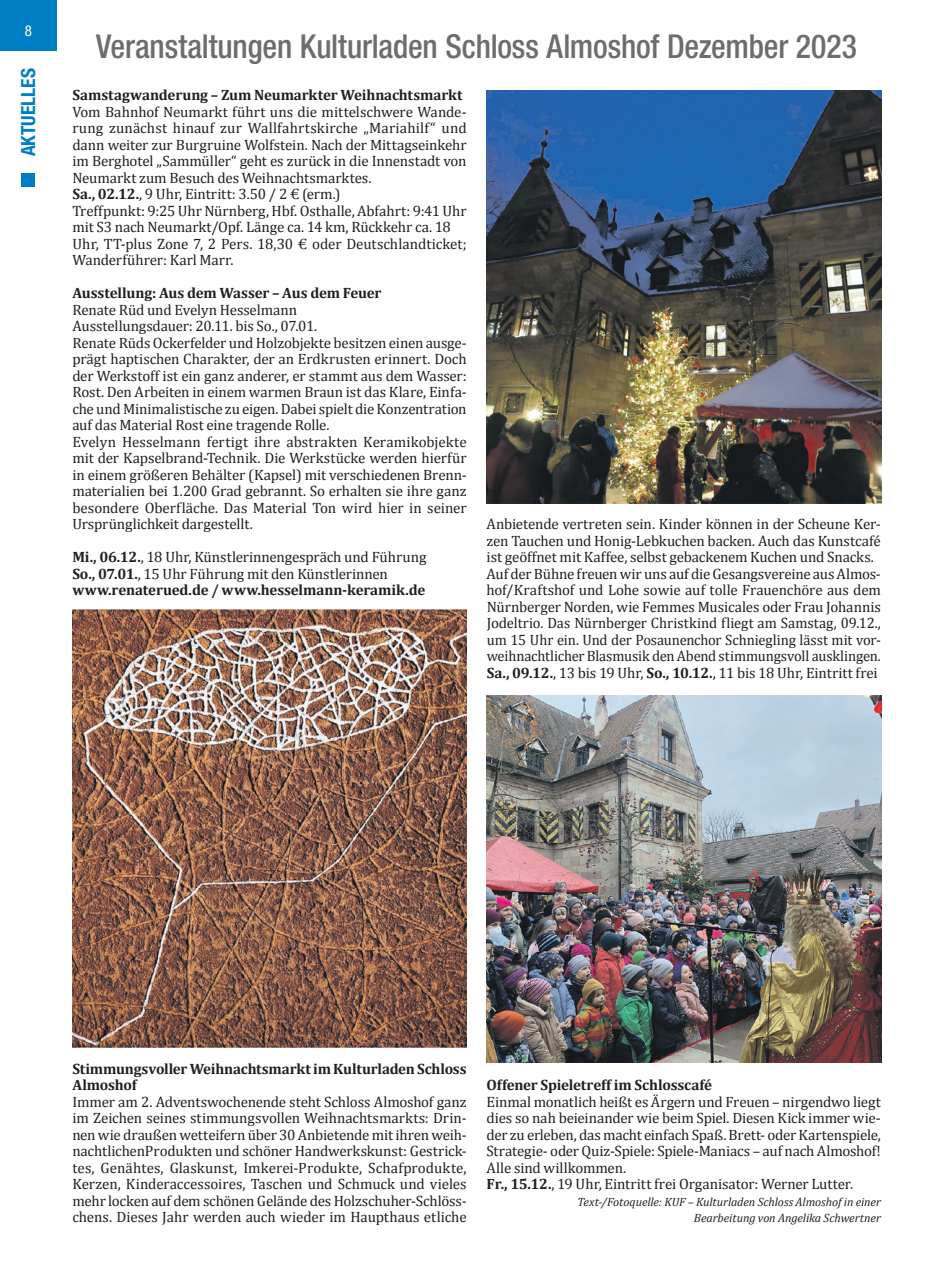
<style>
.page{position:relative;width:932px;height:1263px;background:#fff}
.page>*{position:absolute;margin:0;border:0;box-sizing:border-box;transform-origin:0 0}
.HEADLINE{font:500 condensed 33px "Helvetica Neue LT Std";letter-spacing:-.005em;color:#6c6d70;scale:.96 1}
.t1{font:700 condensed 19.5px "Helvetica Neue LT Std";color:#007ec5}
.FLIESSTEXT{font:15px/16.5px "Cambria";letter-spacing:-.01em;color:#231f20;text-align:justify}
.FLIESSTEXT-2{font:700 15px/16.5px "Cambria";letter-spacing:-.01em;color:#231f20}
.t2{font:condensed 15px "Helvetica Neue LT Std";color:#fff}
.QUELLENNACHWEIS{font:italic 12px "Cambria";letter-spacing:-.01em;color:#231f20}
.s1{font-weight:700}
</style>
<div class="page">
<div style="left:0;top:0;width:57px;height:51px;background:#007ec5"></div>
<div style="left:21px;top:173px;width:14px;height:14px;background:#007ec5"></div>
<img style="left:72px;top:609px;width:394px;height:439px">
<img style="left:486px;top:696px;width:394px;height:367px">
<img style="left:486px;top:90px;width:394px;height:414px">
<p class="t2" style="left:25px;top:22px;width:9px">8</p>
<h2 class="t1" style="left:16px;top:156px;width:90px;rotate:-90deg">AKTUELLES</h2>
<p class="HEADLINE" style="left:96px;top:26px;width:793px">Veranstaltungen Kulturladen Schloss Almoshof Dezember 2023</p>
<p class="FLIESSTEXT-2" style="left:72px;top:86px;width:392px">Samstagwanderung – Zum Neumarkter Weihnachtsmarkt</p>
<p class="FLIESSTEXT" style="left:72px;top:103px;width:396px">Vom Bahnhof Neumarkt führt uns die mittelschwere Wande&shy;rung zunächst hinauf zur Wallfahrtskirche „Mariahilf“ und dann weiter zur Burgruine Wolfstein. Nach der Mittagseinkehr im Berghotel „Sammüller“ geht es zurück in die Innenstadt von Neumarkt zum Besuch des Weihnachtsmarktes.</p>
<p class="FLIESSTEXT" style="left:72px;top:186px;width:269px"><span class="s1">Sa., 02.12.</span>, 9 Uhr, Eintritt: 3.50 / 2 € (erm.)</p>
<p class="FLIESSTEXT" style="left:72px;top:202px;width:396px">Treffpunkt: 9:25 Uhr Nürnberg, Hbf. Osthalle, Abfahrt: 9:41 Uhr mit S3 nach Neumarkt/Opf. Länge ca. 14 km, Rückkehr ca. 18</p>
<p class="FLIESSTEXT" style="left:72px;top:235px;width:395px">Uhr, TT-plus Zone 7, 2 Pers. 18,30 € oder Deutschlandticket;<br>Wanderführer: Karl Marr.</p>
<p class="FLIESSTEXT-2" style="left:72px;top:284px;width:310px">Ausstellung: Aus dem Wasser – Aus dem Feuer</p>
<p class="FLIESSTEXT" style="left:72px;top:301px;width:226px">Renate Rüd und Evelyn Hesselmann</p>
<p class="FLIESSTEXT" style="left:72px;top:318px;width:246px">Ausstellungsdauer: 20.11. bis So., 07.01.</p>
<p class="FLIESSTEXT" style="left:72px;top:334px;width:396px">Renate Rüds Ockerfelder und Holzobjekte besitzen einen ausge&shy;prägt haptischen Charakter, der an Erdkrusten erinnert. Doch der Werkstoff ist ein ganz anderer, er stammt aus dem Wasser:<br>Rost. Den Arbeiten in einem warmen Braun ist das Klare, Einfa&shy;che und Minimalistische zu eigen. Dabei spielt die Konzentration auf das Material Rost eine tragende Rolle.</p>
<p class="FLIESSTEXT" style="left:72px;top:433px;width:396px">Evelyn Hesselmann fertigt ihre abstrakten Keramikobjekte mit der Kapselbrand-Technik. Die Werkstücke werden hierfür in einem größeren Behälter (Kapsel) mit verschiedenen Brenn&shy;materialien bei 1.200 Grad gebrannt. So erhalten sie ihre ganz besondere Oberfläche. Das Material Ton wird hier in seiner Ursprünglichkeit dargestellt.</p>
<p class="FLIESSTEXT" style="left:72px;top:549px;width:355px"><span class="s1">Mi., 06.12.</span>, 18 Uhr, Künstlerinnengespräch und Führung</p>
<p class="FLIESSTEXT" style="left:72px;top:565px;width:317px"><span class="s1">So., 07.01.</span>, 15 Uhr Führung mit den Künstlerinnen</p>
<p class="FLIESSTEXT-2" style="left:72px;top:581px;width:354px">www.renaterued.de / www.hesselmann-keramik.de</p>
<p class="FLIESSTEXT" style="left:486px;top:516px;width:396px">Anbietende vertreten sein. Kinder können in der Scheune Ker&shy;zen Tauchen und Honig-Lebkuchen backen. Auch das Kunstcafé ist geöffnet mit Kaffee, selbst gebackenem Kuchen und Snacks.</p>
<p class="FLIESSTEXT" style="left:486px;top:565px;width:396px">Auf der Bühne freuen wir uns auf die Gesangsvereine aus Almos&shy;hof/Kraftshof und Lohe sowie auf tolle Frauenchöre aus dem Nürnberger Norden, wie Femmes Musicales oder Frau Johannis Jodeltrio. Das Nürnberger Christkind fliegt am Samstag, 09.12., um 15 Uhr ein. Und der Posaunenchor Schniegling lässt mit vor&shy;weihnachtlicher Blasmusik den Abend stimmungsvoll ausklingen.</p>
<p class="FLIESSTEXT" style="left:486px;top:664px;width:392px"><span class="s1">Sa., 09.12.</span>, 13 bis 19 Uhr, <span class="s1">So., 10.12.</span>, 11 bis 18 Uhr, Eintritt frei</p>
<p class="FLIESSTEXT-2" style="left:72px;top:1060px;width:395px">Stimmungsvoller Weihnachtsmarkt im Kulturladen Schloss<br>Almoshof</p>
<p class="FLIESSTEXT" style="left:72px;top:1093px;width:396px">Immer am 2. Adventswochenende steht Schloss Almoshof ganz im Zeichen seines stimmungsvollen Weihnachtsmarkts: Drin&shy;nen wie draußen wetteifern über 30 Anbietende mit ihren weih&shy;nachtlichenProdukten und schöner Handwerkskunst: Gestrick&shy;tes, Genähtes, Glaskunst, Imkerei-Produkte, Schafprodukte, Kerzen, Kinderaccessoires, Taschen und Schmuck und vieles mehr locken auf dem schönen Gelände des Holzschuher-Schlöss&shy;chens. Dieses Jahr werden auch wieder im Haupthaus etliche</p>
<p class="FLIESSTEXT-2" style="left:486px;top:1076px;width:227px">Offener Spieletreff im Schlosscafé</p>
<p class="FLIESSTEXT" style="left:486px;top:1093px;width:396px">Einmal monatlich heißt es Ärgern und Freuen – nirgendwo liegt dies so nah beieinander wie beim Spiel. Diesen Kick immer wie&shy;der zu erleben, das macht einfach Spaß. Brett- oder Kartenspiele, Strategie- oder Quiz-Spiele: Spiele-Maniacs – auf nach Almoshof!<br>Alle sind willkommen.</p>
<p class="FLIESSTEXT" style="left:486px;top:1176px;width:368px"><span class="s1">Fr., 15.12.</span>, 19 Uhr, Eintritt frei Organisator: Werner Lutter.</p>
<p class="QUELLENNACHWEIS" style="left:577px;top:1194px;width:305px">Text-/Fotoquelle: KUF – Kulturladen Schloss Almoshof in einer</p>
<p class="QUELLENNACHWEIS" style="left:693px;top:1211px;width:188px">Bearbeitung von Angelika Schwertner</p>
</div>
